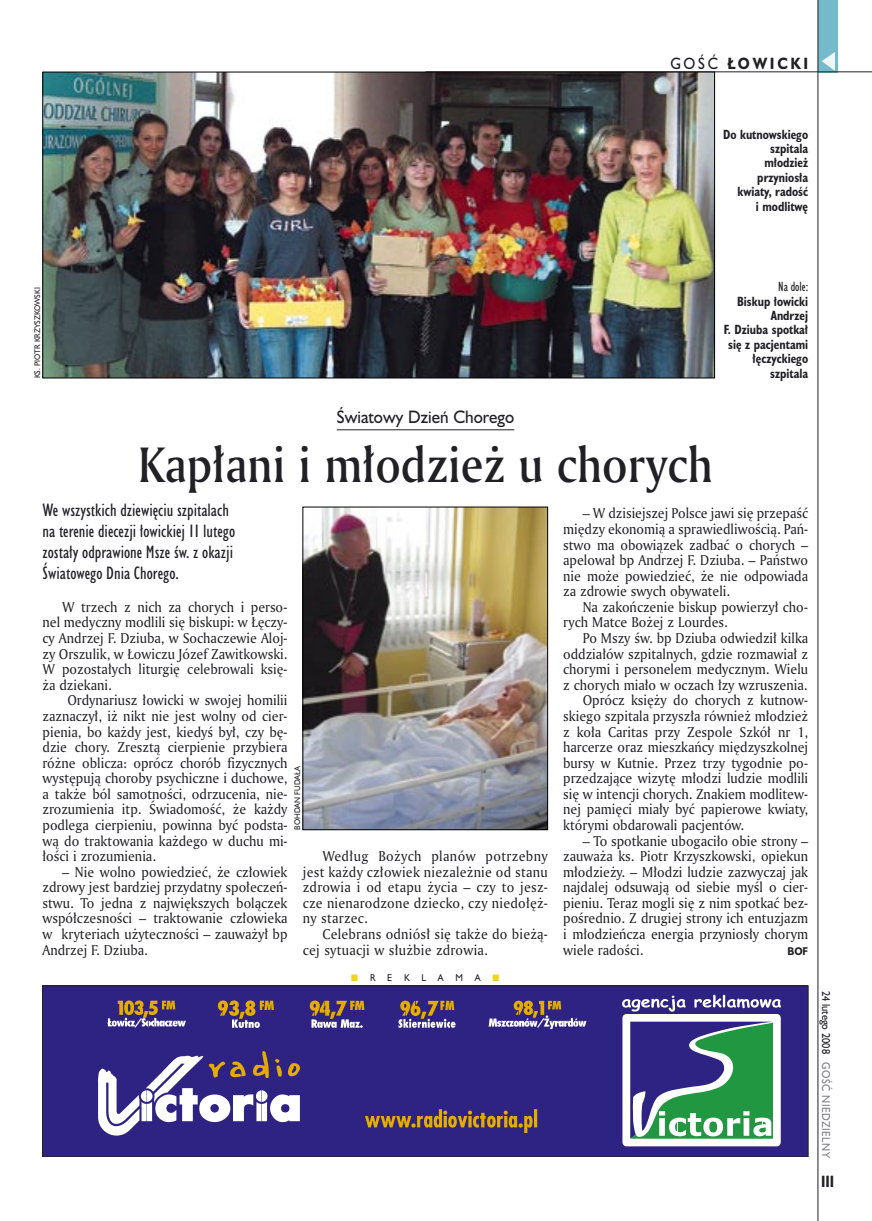
<style>
.page{position:relative;width:872px;height:1221px;background:#fff}
.page>*{position:absolute;margin:0;border:0;box-sizing:border-box;transform-origin:0 0}
._05a_tytyl_AmMd_32_pt{font:48px "Amerigo Md PL";color:#212125;scale:.9 1}
._06-4_lead_lokal_HuCn_11_pt{font:16.5px/21px "Humanst 521 Cn PL";color:#212125}
._04-3_nadtytul_lokal{font:16.5px "Humanst 521 PL";color:#212125;scale:.94 1}
._15b_temat_prawo{font:700 15px "Humanst 521 PL";letter-spacing:.2em;color:#212125;scale:.9 1}
._17_pagina_prawa{font:700 15px "Humanst 521 Cn PL";color:#212125;scale:.94 1}
._01_body_tekst{font:13.8px/15.6px "Amerigo PL";color:#212125;text-align:justify;scale:.94 1}
._01_body_tekst-2{font:13.8px/15.6px "Amerigo PL";letter-spacing:.02em;color:#212125;scale:.94 1}
._09_podpis_zdjecia_HuCnB{font:700 12.3px/14.4px "Humanst 521 Cn PL";color:#212125;text-align:right;scale:.94 1}
.t1{font:12.3px "Humanst 521 Cn PL";color:#212125;scale:.94 1}
._19a_data_prawa_GOSC{font:10.5px "Humanst 521 PL";letter-spacing:.05em;color:#7f7f83;scale:.9 1}
._19_data_prawa{font:10.5px "Humanst 521 PL";color:#212125;scale:.9 1}
._01_body_tekst-3{font:700 10.35px "Humanst 521 PL";color:#212125;scale:.9 1}
._19b_reklama_lewa{font:9px "Humanst 521 PL";color:#212125;scale:.94 1}
._09a_autor_zdjecia_Hu_5_pt{font:7.5px "Humanst 521 PL";color:#212125;scale:.94 1}
.s1{font-weight:400}
</style>
<div class="page">
<div style="left:818px;top:0;width:19px;height:72px;background:#75baca"></div>
<svg style="left:821px;top:52px;width:14px;height:19px"></svg>
<hr style="left:425px;top:72px;width:447px;height:1px;background:#212125">
<hr style="left:817px;top:0;width:1px;height:1220px;background:#212125">
<div style="left:43px;top:985px;width:765px;height:171px;background:#2e2282"></div>
<div style="left:43px;top:985px;width:765px;height:171px;border:1px solid #212125"></div>
<svg style="left:98px;top:1051px;width:202px;height:84px"></svg>
<div style="left:622px;top:1013px;width:158px;height:133px;background:#fff;border-radius:4px"></div>
<svg style="left:630px;top:1021px;width:143px;height:117px;background:#4e7e7b"></svg>
<svg style="left:622px;top:994px;width:159px;height:17px"></svg>
<svg style="left:365px;top:1109px;width:172px;height:23px"></svg>
<svg style="left:218px;top:1000px;width:56px;height:27px"></svg>
<svg style="left:310px;top:1000px;width:54px;height:27px"></svg>
<svg style="left:398px;top:1000px;width:57px;height:27px"></svg>
<svg style="left:108px;top:1000px;width:78px;height:27px"></svg>
<svg style="left:488px;top:1000px;width:98px;height:29px"></svg>
<hr style="left:337px;top:429px;width:177px;height:1px;background:#212125">
<img style="left:45px;top:74px;width:668px;height:302px">
<img style="left:305px;top:509px;width:241px;height:319px">
<div style="left:303px;top:507px;width:245px;height:323px;border:1px solid #000"></div>
<p class="_15b_temat_prawo" style="left:670px;top:53px;width:155px"><span class="s1">GOŚĆ</span> ŁOWICKI</p>
<p class="_09_podpis_zdjecia_HuCnB" style="left:723px;top:126px;width:92px">Do kutnowskiego szpitala</p>
<p class="_09_podpis_zdjecia_HuCnB" style="left:737px;top:155px;width:77px">młodzież przyniosła kwiaty, radość i modlitwę</p>
<p class="_09a_autor_zdjecia_Hu_5_pt" style="left:32px;top:378px;width:98px;rotate:-90deg">KS. PIOTR KRZYSZKOWSKI</p>
<p class="_04-3_nadtytul_lokal" style="left:337px;top:405px;width:190px">Światowy Dzień Chorego</p>
<p class="_05a_tytyl_AmMd_32_pt" style="left:138px;top:432px;width:640px">Kapłani i młodzież u chorych</p>
<p class="t1" style="left:778px;top:279px;width:33px">Na dole:</p>
<p class="_09_podpis_zdjecia_HuCnB" style="left:724px;top:293px;width:91px">Biskup łowicki<br>Andrzej<br>F. Dziuba spotkał się z pacjentami łęczyckiego</p>
<p class="_09_podpis_zdjecia_HuCnB" style="left:770px;top:365px;width:42px">szpitala</p>
<p class="_06-4_lead_lokal_HuCn_11_pt" style="left:43px;top:499px;width:194px">We wszystkich dziewięciu szpitalach na terenie diecezji łowickiej 11 lutego zostały odprawione Msze św. z okazji Światowego Dnia Chorego.</p>
<p class="_01_body_tekst" style="left:43px;top:598px;width:262px;text-indent:20px">W trzech z nich za chorych i perso&shy;nel medyczny modlili się biskupi: w Łęczy&shy;cy Andrzej F. Dziuba, w Sochaczewie Aloj&shy;zy Orszulik, w Łowiczu Józef Zawitkowski.<br>W pozostałych liturgię celebrowali księ&shy;ża dziekani.</p>
<p class="_01_body_tekst" style="left:43px;top:692px;width:262px;text-indent:25px">Ordynariusz łowicki w swojej homilii zaznaczył, iż nikt nie jest wolny od cier&shy;pienia, bo każdy jest, kiedyś był, czy bę&shy;dzie chory. Zresztą cierpienie przybiera różne oblicza: oprócz chorób fizycznych występują choroby psychiczne i duchowe, a także ból samotności, odrzucenia, nie&shy;zrozumienia itp. Świadomość, że każdy podlega cierpieniu, powinna być podsta&shy;wą do traktowania każdego w duchu mi&shy;łości i zrozumienia.</p>
<p class="_01_body_tekst" style="left:43px;top:863px;width:262px;text-indent:20px">– Nie wolno powiedzieć, że człowiek zdrowy jest bardziej przydatny społeczeń&shy;stwu. To jedna z największych bolączek współczesności – traktowanie człowieka w kryteriach użyteczności – zauważył bp Andrzej F. Dziuba.</p>
<p class="_09a_autor_zdjecia_Hu_5_pt" style="left:292px;top:829px;width:70px;rotate:-90deg">BOHDAN FUDAŁA</p>
<p class="_01_body_tekst" style="left:303px;top:848px;width:262px;text-indent:20px">Według Bożych planów potrzebny jest każdy człowiek niezależnie od stanu zdrowia i od etapu życia – czy to jesz&shy;cze nienarodzone dziecko, czy niedołęż&shy;ny starzec.</p>
<p class="_01_body_tekst-2" style="left:303px;top:925px;width:262px;text-indent:20px">Celebrans odniósł się także do bieżą&shy;cej sytuacji w służbie zdrowia.</p>
<p class="_19b_reklama_lewa" style="left:370px;top:971px;width:7px">R</p>
<p class="_19b_reklama_lewa" style="left:387px;top:971px;width:7px">E</p>
<p class="_19b_reklama_lewa" style="left:404px;top:971px;width:8px">K</p>
<p class="_19b_reklama_lewa" style="left:421px;top:971px;width:6px">L</p>
<p class="_19b_reklama_lewa" style="left:438px;top:971px;width:8px">A</p>
<p class="_19b_reklama_lewa" style="left:455px;top:971px;width:9px">M</p>
<p class="_19b_reklama_lewa" style="left:475px;top:971px;width:8px">A</p>
<p class="_01_body_tekst" style="left:563px;top:505px;width:262px;text-indent:20px">– W dzisiejszej Polsce jawi się przepaść między ekonomią a sprawiedliwością. Pań&shy;stwo ma obowiązek zadbać o chorych – apelował bp Andrzej F. Dziuba. – Państwo nie może powiedzieć, że nie odpowiada za zdrowie swych obywateli.</p>
<p class="_01_body_tekst" style="left:563px;top:598px;width:262px;text-indent:20px">Na zakończenie biskup powierzył cho&shy;rych Matce Bożej z Lourdes.</p>
<p class="_01_body_tekst" style="left:563px;top:630px;width:262px;text-indent:20px">Po Mszy św. bp Dziuba odwiedził kilka oddziałów szpitalnych, gdzie rozmawiał z chorymi i personelem medycznym. Wielu z chorych miało w oczach łzy wzruszenia.</p>
<p class="_01_body_tekst" style="left:563px;top:692px;width:262px;text-indent:20px">Oprócz księży do chorych z kutnow&shy;skiego szpitala przyszła również młodzież z koła Caritas przy Zespole Szkół nr 1, harcerze oraz mieszkańcy międzyszkolnej bursy w Kutnie. Przez trzy tygodnie po&shy;przedzające wizytę młodzi ludzie modlili się w intencji chorych. Znakiem modlitew&shy;nej pamięci miały być papierowe kwiaty, którymi obdarowali pacjentów.</p>
<p class="_01_body_tekst" style="left:563px;top:832px;width:262px;text-indent:20px">– To spotkanie ubogaciło obie strony – zauważa ks. Piotr Krzyszkowski, opiekun młodzieży. – Młodzi ludzie zazwyczaj jak najdalej odsuwają od siebie myśl o cier&shy;pieniu. Teraz mogli się z nim spotkać bez&shy;pośrednio. Z drugiej strony ich entuzjazm i młodzieńcza energia przyniosły chorym wiele radości.</p>
<p class="_01_body_tekst-3" style="left:787px;top:943px;width:25px">BOF</p>
<p class="_19_data_prawa" style="left:833px;top:990px;width:72px;rotate:90deg">24 lutego 2008</p>
<p class="_19a_data_prawa_GOSC" style="left:833px;top:1062px;width:108px;rotate:90deg">GOŚĆ NIEDZIELNY</p>
<p class="_17_pagina_prawa" style="left:821px;top:1171px;width:15px">III</p>
</div>
